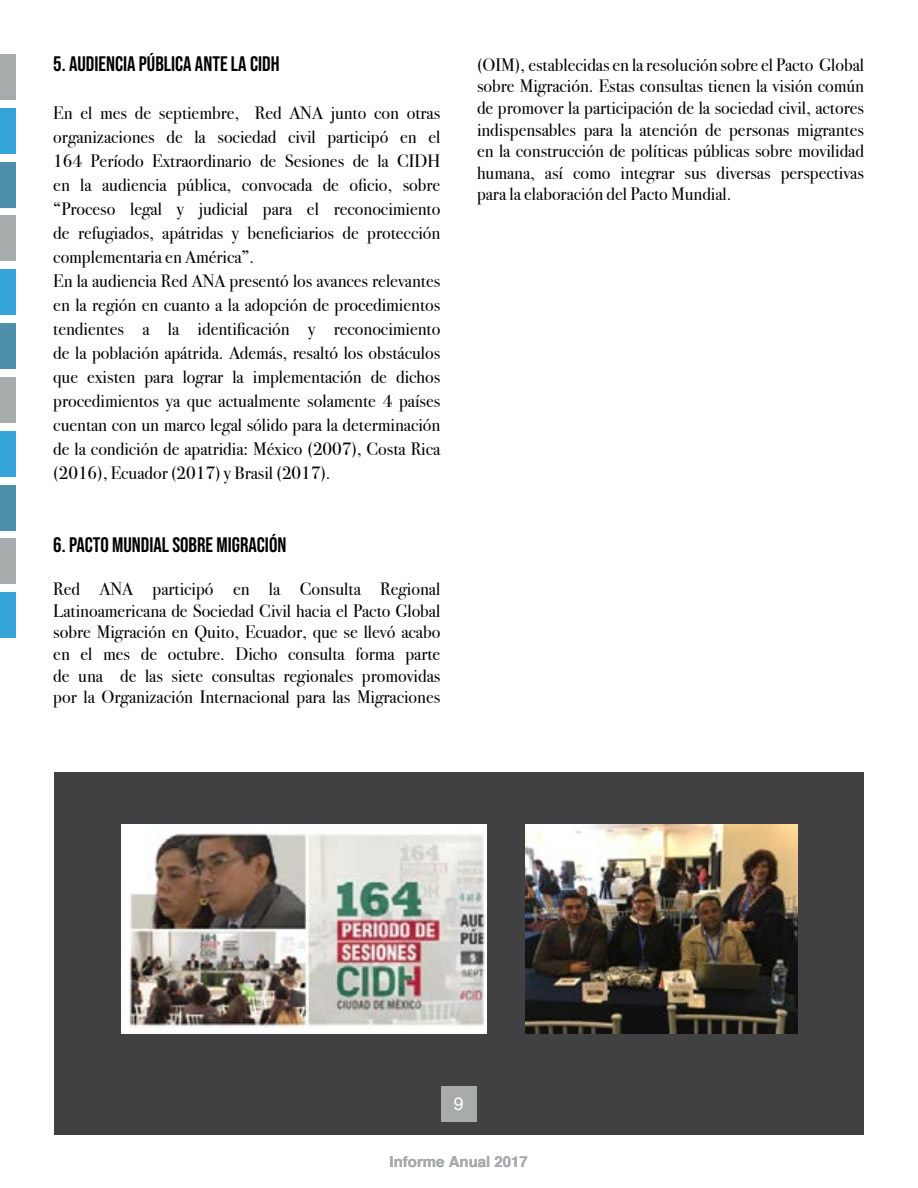
<style>
.page{position:relative;width:918px;height:1188px;background:#fff}
.page>*{position:absolute;margin:0;border:0;box-sizing:border-box;transform-origin:0 0}
.t1{font:21px "Bebas Neue";color:#000}
.t2{font:18px/24px "Bodoni Svty Two ITCTT";color:#000;text-align:justify}
.t3{font:18px "Helvetica";color:#fff}
.t4{font:700 15px "Helvetica";color:#a8abab}
</style>
<div class="page">
<div style="left:54px;top:772px;width:810px;height:363px;background:#414042"></div>
<div style="left:441px;top:1086px;width:36px;height:36px;background:#a8abab"></div>
<div style="left:0;top:108px;width:15px;height:46px;background:#35a4d8"></div>
<div style="left:0;top:269px;width:15px;height:46px;background:#35a4d8"></div>
<div style="left:0;top:431px;width:15px;height:46px;background:#35a4d8"></div>
<div style="left:0;top:592px;width:15px;height:46px;background:#35a4d8"></div>
<div style="left:0;top:54px;width:15px;height:46px;background:#a8abab"></div>
<div style="left:0;top:215px;width:15px;height:46px;background:#a8abab"></div>
<div style="left:0;top:377px;width:15px;height:46px;background:#a8abab"></div>
<div style="left:0;top:538px;width:15px;height:46px;background:#a8abab"></div>
<div style="left:0;top:162px;width:15px;height:46px;background:#4b8faa"></div>
<div style="left:0;top:323px;width:15px;height:46px;background:#4b8faa"></div>
<div style="left:0;top:485px;width:15px;height:45px;background:#4b8faa"></div>
<img style="left:122px;top:824px;width:365px;height:209px">
<img style="left:525px;top:824px;width:273px;height:209px">
<p class="t1" style="left:53px;top:52px;width:228px">5. AUDIENCIA PÚBLICA ANTE LA CIDH</p>
<p class="t2" style="left:53px;top:99px;width:389px;text-align:left">En el mes de septiembre, Red ANA junto con otras organizaciones de la sociedad civil participó en el 164 Período Extraordinario de Sesiones de la CIDH en la audiencia pública, convocada de oficio, sobre “Proceso legal y judicial para el reconocimiento de refugiados, apátridas y beneficiarios de protección complementaria en América”.<br>En la audiencia Red ANA presentó los avances relevantes en la región en cuanto a la adopción de procedimientos tendientes a la identificación y reconocimiento de la población apátrida. Además, resaltó los obstáculos que existen para lograr la implementación de dichos procedimientos ya que actualmente solamente 4 países cuentan con un marco legal sólido para la determinación de la condición de apatridia: México (2007), Costa Rica (2016), Ecuador (2017) y Brasil (2017).</p>
<p class="t1" style="left:53px;top:533px;width:235px">6. PACTO MUNDIAL SOBRE MIGRACIÓN</p>
<p class="t2" style="left:53px;top:576px;width:389px;line-height:21.6px">Red ANA participó en la Consulta Regional Latinoamericana de Sociedad Civil hacia el Pacto Global sobre Migración en Quito, Ecuador, que se llevó acabo en el mes de octubre. Dicho consulta forma parte de una de las siete consultas regionales promovidas por la Organización Internacional para las Migraciones</p>
<p class="t2" style="left:477px;top:52px;width:389px;line-height:21.6px">(OIM), establecidas en la resolución sobre el Pacto Global sobre Migración. Estas consultas tienen la visión común de promover la participación de la sociedad civil, actores indispensables para la atención de personas migrantes en la construcción de políticas públicas sobre movilidad humana, así como integrar sus diversas perspectivas para la elaboración del Pacto Mundial.</p>
<p class="t3" style="left:454px;top:1090px;width:12px">9</p>
<p class="t4" style="left:390px;top:1150px;width:140px">Informe Anual 2017</p>
</div>
